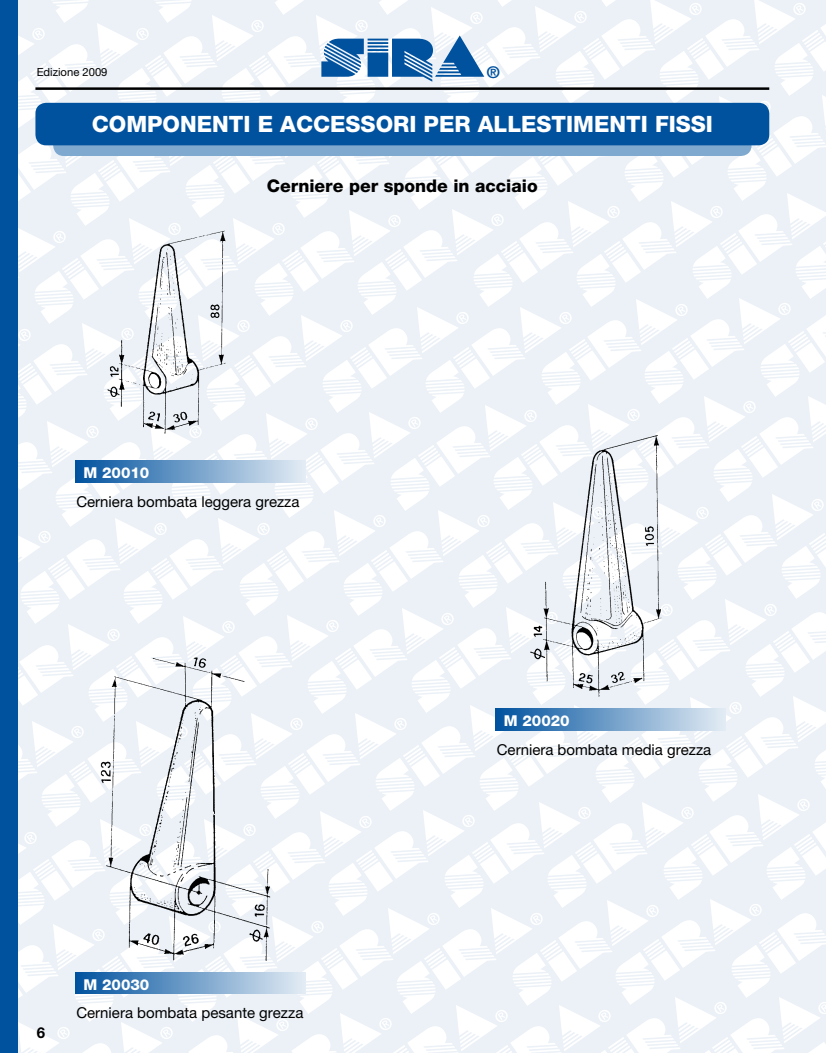
<style>
.page{position:relative;width:826px;height:1053px;background:#fff}
.page>*{position:absolute;margin:0;border:0;box-sizing:border-box;transform-origin:0 0}
.t1{font:56.88px "Cg Sinaloa";color:#00529f;scale:1.1 1}
.t2{font:800 22.5px "Helvetica Neue";color:#fff}
.t3{font:800 17.5px "Helvetica Neue";color:#000}
.t4{font:700 16.25px "Helvetica Neue";color:#00529f}
.t5{font:15px "Helvetica Neue";color:#000}
.t6{font:800 15px "Helvetica Neue";color:#fff}
.t7{font:700 15px "Helvetica Neue";color:#000}
.t8{font:11.25px "Helvetica Neue";color:#000}
</style>
<div class="page">
<div style="left:11px;top:0;width:815px;height:1052px;background:linear-gradient(to bottom,#f1f5f9,#f1f5f9)"></div>
<hr style="left:35px;top:87px;width:734px;height:3px;background:#000">
<div style="left:53px;top:113px;width:698px;height:43px;background:#80a9cf;border-radius:11px"></div>
<div style="left:35px;top:103px;width:734px;height:42px;background:#00529f;border-radius:11px"></div>
<div style="left:0;top:0;width:18px;height:1052px;background:#00529f"></div>
<div style="left:75px;top:461px;width:230px;height:21px;background:linear-gradient(to right,#00529e,#e2ebf4)"></div>
<img style="left:104px;top:222px;width:138px;height:221px">
<div style="left:495px;top:708px;width:231px;height:22px;background:linear-gradient(to right,#00519e,#e3ecf5)"></div>
<img style="left:522px;top:430px;width:147px;height:267px">
<div style="left:75px;top:972px;width:230px;height:21px;background:linear-gradient(to right,#00529e,#e2ebf4)"></div>
<img style="left:91px;top:644px;width:187px;height:318px">
<p class="t8" style="left:37px;top:65px;width:72px">Edizione 2009</p>
<h1 class="t1" style="left:319px;top:23px;width:152px">SIRA</h1>
<p class="t4" style="left:487px;top:62px;width:14px">®</p>
<h2 class="t2" style="left:92px;top:111px;width:622px">COMPONENTI E ACCESSORI PER ALLESTIMENTI FISSI</h2>
<p class="t6" style="left:83px;top:464px;width:67px">M 20010</p>
<p class="t3" style="left:267px;top:175px;width:272px">Cerniere per sponde in acciaio</p>
<p class="t5" style="left:76px;top:492px;width:225px">Cerniera bombata leggera grezza</p>
<p class="t7" style="left:37px;top:1022px;width:10px">6</p>
<p class="t6" style="left:83px;top:975px;width:67px">M 20030</p>
<p class="t5" style="left:76px;top:1003px;width:228px">Cerniera bombata pesante grezza</p>
<p class="t6" style="left:504px;top:711px;width:67px">M 20020</p>
<p class="t5" style="left:497px;top:740px;width:216px">Cerniera bombata media grezza</p>
</div>
